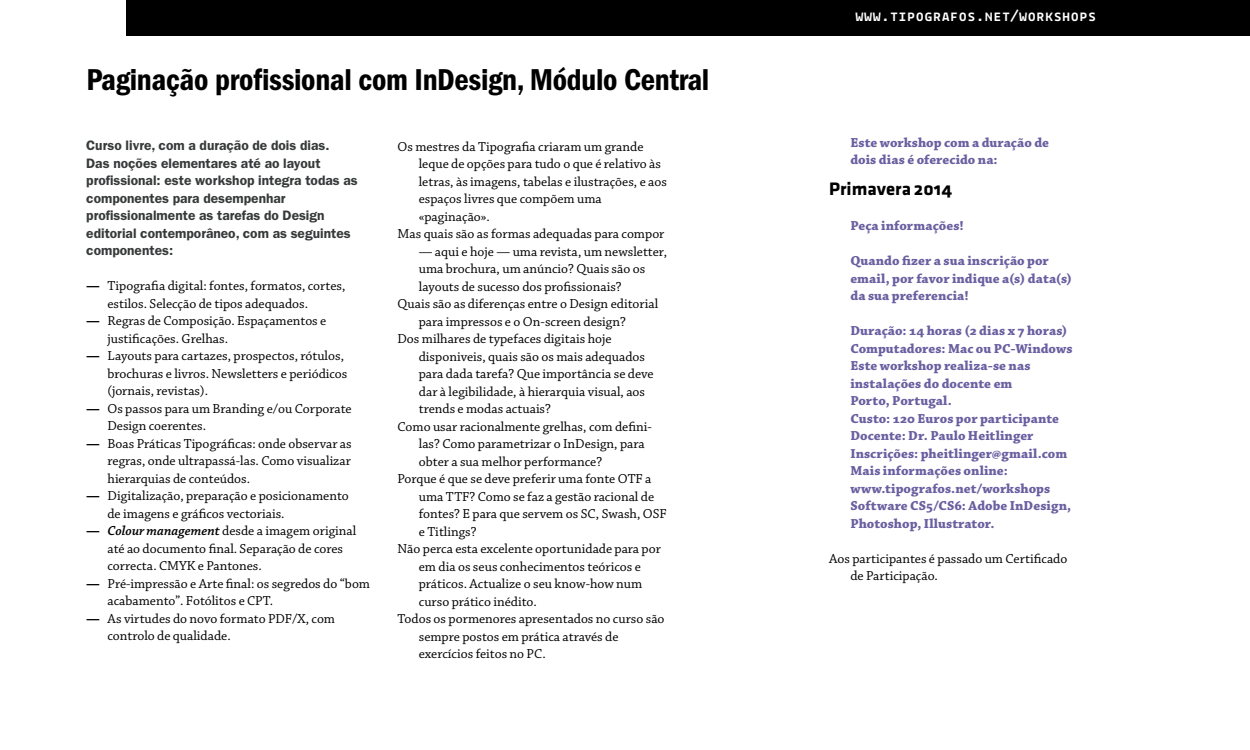
<style>
.page{position:relative;width:1250px;height:750px;background:#fff}
.page>*{position:absolute;margin:0;border:0;box-sizing:border-box;transform-origin:0 0}
.Titulo_artigo{font:31.25px "ITC Franklin Gothic Std Dm Cd";letter-spacing:-.01em;color:#000}
.cursos{font:700 18.75px "Klavika";color:#000}
.t1{font:700 16.25px "Lekton";letter-spacing:.03em;color:#fff}
.chaparral_bullet{font:13.75px/17.5px "Chaparral Pro";color:#000}
.chaparral{font:700 13.75px/17.5px "Chaparral Pro";letter-spacing:.005em;color:#6a5fa0}
.Subtitel{font:600 13.75px/17.5px "ITC Franklin Gothic Std";color:#373a3a}
.s1{font-weight:700}
.s2{font-weight:600;font-style:italic}
</style>
<div class="page">
<div style="left:126px;top:0;width:1124px;height:36px;background:#000"></div>
<p class="Titulo_artigo" style="left:86px;top:62px;width:624px">Paginação profissional com InDesign, Módulo Central</p>
<p class="Subtitel" style="left:86px;top:137px;width:273px">Curso livre, com a duração de dois dias.<br>Das noções elementares até ao layout profissional: este workshop integra todas as componentes para desempenhar profissionalmente as tarefas do Design editorial contemporâneo, com as seguintes componentes:</p>
<p class="chaparral_bullet" style="left:108px;top:277px;width:240px;text-indent:-21px"><span class="s1">—</span> Tipografia digital: fontes, formatos, cortes, estilos. Selecção de tipos adequados.</p>
<p class="chaparral_bullet" style="left:108px;top:312px;width:220px;text-indent:-21px"><span class="s1">—</span> Regras de Composição. Espaçamentos e justificações. Grelhas.</p>
<p class="chaparral_bullet" style="left:108px;top:347px;width:241px;text-indent:-21px"><span class="s1">—</span> Layouts para cartazes, prospectos, rótulos, brochuras e livros. Newsletters e periódicos (jornais, revistas).</p>
<p class="chaparral_bullet" style="left:108px;top:400px;width:246px;text-indent:-21px"><span class="s1">—</span> Os passos para um Branding e/ou Corporate<br>Design coerentes.</p>
<p class="chaparral_bullet" style="left:108px;top:435px;width:246px;text-align:justify;text-indent:-21px"><span class="s1">—</span> Boas Práticas Tipográficas: onde observar as regras, onde ultrapassá-las. Como visualizar hierarquias de conteúdos.</p>
<p class="chaparral_bullet" style="left:108px;top:487px;width:243px;text-indent:-21px"><span class="s1">—</span> Digitalização, preparação e posicionamento de imagens e gráficos vectoriais.</p>
<p class="chaparral_bullet" style="left:108px;top:522px;width:250px;text-indent:-21px"><span class="s1">—</span> <span class="s2">Colour management</span> desde a imagem original até ao documento final. Separação de cores correcta. CMYK e Pantones.</p>
<p class="chaparral_bullet" style="left:108px;top:575px;width:264px;text-indent:-21px"><span class="s1">—</span> Pré-impressão e Arte final: os segredos do “bom acabamento”. Fotólitos e CPT.</p>
<p class="chaparral_bullet" style="left:108px;top:610px;width:229px;text-indent:-21px"><span class="s1">—</span> As virtudes do novo formato PDF/X, com controlo de qualidade.</p>
<p class="chaparral_bullet" style="left:419px;top:138px;width:250px;text-indent:-21px">Os mestres da Tipografia criaram um grande leque de opções para tudo o que é relativo às letras, às imagens, tabelas e ilustrações, e aos espaços livres que compõem uma «paginação».</p>
<p class="chaparral_bullet" style="left:398px;top:225px;width:268px">Mas quais são as formas adequadas para compor</p>
<p class="chaparral_bullet" style="left:419px;top:243px;width:250px">— aqui e hoje — uma revista, um newsletter, uma brochura, um anúncio? Quais são os layouts de sucesso dos profissionais?</p>
<p class="chaparral_bullet" style="left:419px;top:295px;width:241px;text-indent:-21px">Quais são as diferenças entre o Design editorial para impressos e o On-screen design?</p>
<p class="chaparral_bullet" style="left:419px;top:330px;width:236px;text-indent:-21px">Dos milhares de typefaces digitais hoje disponiveis, quais são os mais adequados para dada tarefa? Que importância se deve dar à legibilidade, à hierarquia visual, aos trends e modas actuais?</p>
<p class="chaparral_bullet" style="left:419px;top:418px;width:234px;text-indent:-21px">Como usar racionalmente grelhas, com defini&shy;las? Como parametrizar o InDesign, para obter a sua melhor performance?</p>
<p class="chaparral_bullet" style="left:419px;top:470px;width:250px;text-indent:-21px">Porque é que se deve preferir uma fonte OTF a uma TTF? Como se faz a gestão racional de fontes? E para que servem os SC, Swash, OSF e Titlings?</p>
<p class="chaparral_bullet" style="left:419px;top:540px;width:244px;text-indent:-21px">Não perca esta excelente oportunidade para por em dia os seus conhecimentos teóricos e práticos. Actualize o seu know-how num curso prático inédito.</p>
<p class="chaparral_bullet" style="left:419px;top:610px;width:247px;text-indent:-21px">Todos os pormenores apresentados no curso são sempre postos em prática através de exercícios feitos no PC.</p>
<p class="t1" style="left:856px;top:6px;width:242px">www.tipografos.net/workshops</p>
<p class="chaparral" style="left:850px;top:134px;width:200px">Este workshop com a duração de dois dias é oferecido na:</p>
<p class="cursos" style="left:829px;top:179px;width:124px">Primavera 2014</p>
<p class="chaparral" style="left:850px;top:217px;width:115px">Peça informações!</p>
<p class="chaparral" style="left:850px;top:252px;width:223px">Quando fizer a sua inscrição por email, por favor indique a(s) data(s) da sua preferencia!</p>
<p class="chaparral" style="left:850px;top:322px;width:219px">Duração: 14 horas (2 dias x 7 horas)</p>
<p class="chaparral" style="left:850px;top:340px;width:224px">Computadores: Mac ou PC-Windows</p>
<p class="chaparral" style="left:850px;top:357px;width:182px">Este workshop realiza-se nas instalações do docente em</p>
<p class="chaparral" style="left:850px;top:392px;width:103px">Porto, Portugal.</p>
<p class="chaparral" style="left:850px;top:410px;width:210px">Custo: 120 Euros por participante</p>
<p class="chaparral" style="left:850px;top:427px;width:185px">Docente: Dr. Paulo Heitlinger</p>
<p class="chaparral" style="left:850px;top:445px;width:218px">Inscrições: pheitlinger@gmail.com</p>
<p class="chaparral" style="left:850px;top:462px;width:159px">Mais informações online:</p>
<p class="chaparral" style="left:850px;top:480px;width:201px">www.tipografos.net/workshops</p>
<p class="chaparral" style="left:850px;top:497px;width:222px">Software CS5/CS6: Adobe InDesign,<br>Photoshop, Illustrator.</p>
<p class="chaparral_bullet" style="left:850px;top:550px;width:218px;text-indent:-21px">Aos participantes é passado um Certificado de Participação.</p>
</div>
